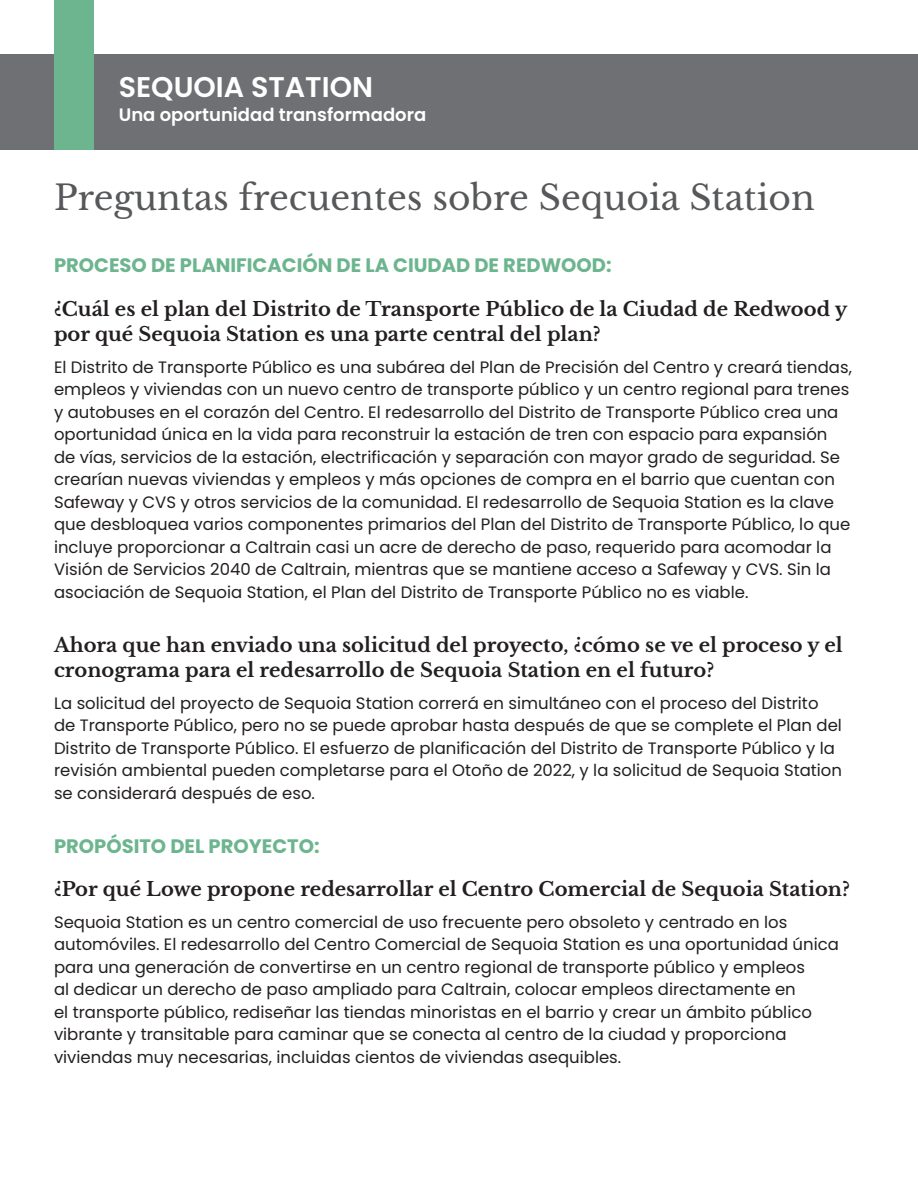
<style>
.page{position:relative;width:918px;height:1188px;background:#fff}
.page>*{position:absolute;margin:0;border:0;box-sizing:border-box;transform-origin:0 0}
.t1{font:34.5px "Libre Baskerville";color:#57585a}
.t2{font:600 28.5px "Poppins";color:#fff}
.Paragraph_Style_2{font:700 19.5px/25.5px "Libre Baskerville";color:#231f20}
.Paragraph_Style_3{font:700 19.5px "Poppins";color:#6cb58e}
.t3{font:600 18px "Poppins";color:#fff}
.t4{font:16.5px/22.5px "Poppins";color:#231f20}
</style>
<div class="page">
<div style="left:0;top:54px;width:918px;height:95px;background:#6f7073"></div>
<div style="left:54px;top:0;width:40px;height:149px;background:#6cb58e"></div>
<p class="t2" style="left:119px;top:71px;width:256px">SEQUOIA STATION</p>
<p class="t3" style="left:119px;top:105px;width:309px">Una oportunidad transformadora</p>
<p class="t1" style="left:54px;top:176px;width:762px">Preguntas frecuentes sobre Sequoia Station</p>
<p class="Paragraph_Style_3" style="left:54px;top:254px;width:559px">PROCESO DE PLANIFICACIÓN DE LA CIUDAD DE REDWOOD:</p>
<p class="Paragraph_Style_2" style="left:54px;top:296px;width:795px">¿Cuál es el plan del Distrito de Transporte Público de la Ciudad de Redwood y por qué Sequoia Station es una parte central del plan?</p>
<p class="t4" style="left:54px;top:356px;width:799px">El Distrito de Transporte Público es una subárea del Plan de Precisión del Centro y creará tiendas, empleos y viviendas con un nuevo centro de transporte público y un centro regional para trenes y autobuses en el corazón del Centro. El redesarrollo del Distrito de Transporte Público crea una oportunidad única en la vida para reconstruir la estación de tren con espacio para expansión de vías, servicios de la estación, electrificación y separación con mayor grado de seguridad. Se crearían nuevas viviendas y empleos y más opciones de compra en el barrio que cuentan con Safeway y CVS y otros servicios de la comunidad. El redesarrollo de Sequoia Station es la clave que desbloquea varios componentes primarios del Plan del Distrito de Transporte Público, lo que incluye proporcionar a Caltrain casi un acre de derecho de paso, requerido para acomodar la Visión de Servicios 2040 de Caltrain, mientras que se mantiene acceso a Safeway y CVS. Sin la asociación de Sequoia Station, el Plan del Distrito de Transporte Público no es viable.</p>
<p class="Paragraph_Style_2" style="left:54px;top:632px;width:790px">Ahora que han enviado una solicitud del proyecto, ¿cómo se ve el proceso y el cronograma para el redesarrollo de Sequoia Station en el futuro?</p>
<p class="t4" style="left:54px;top:692px;width:790px">La solicitud del proyecto de Sequoia Station correrá en simultáneo con el proceso del Distrito de Transporte Público, pero no se puede aprobar hasta después de que se complete el Plan del Distrito de Transporte Público. El esfuerzo de planificación del Distrito de Transporte Público y la revisión ambiental pueden completarse para el Otoño de 2022, y la solicitud de Sequoia Station se considerará después de eso.</p>
<p class="Paragraph_Style_3" style="left:54px;top:835px;width:267px">PROPÓSITO DEL PROYECTO:</p>
<p class="Paragraph_Style_2" style="left:54px;top:877px;width:798px">¿Por qué Lowe propone redesarrollar el Centro Comercial de Sequoia Station?</p>
<p class="t4" style="left:54px;top:911px;width:787px">Sequoia Station es un centro comercial de uso frecuente pero obsoleto y centrado en los automóviles. El redesarrollo del Centro Comercial de Sequoia Station es una oportunidad única para una generación de convertirse en un centro regional de transporte público y empleos<br>al dedicar un derecho de paso ampliado para Caltrain, colocar empleos directamente en<br>el transporte público, rediseñar las tiendas minoristas en el barrio y crear un ámbito público vibrante y transitable para caminar que se conecta al centro de la ciudad y proporciona viviendas muy necesarias, incluidas cientos de viviendas asequibles.</p>
</div>
